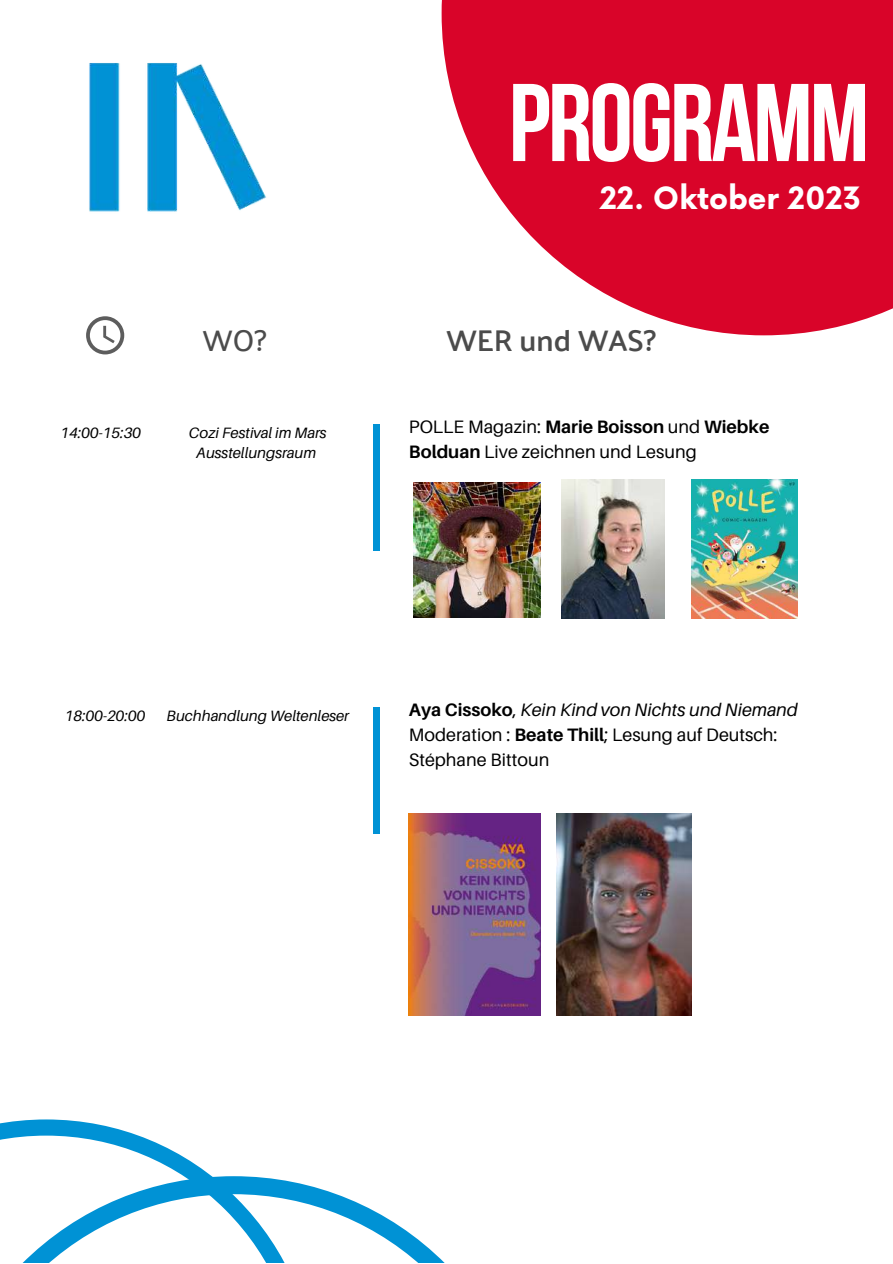
<style>
.page{position:relative;width:893px;height:1264px;background:#fff}
.page>*{position:absolute;margin:0;border:0;box-sizing:border-box;transform-origin:0 0}
.t1{font:700 110.1px "Bebas Neue";letter-spacing:-.025em;color:#fff}
.t2{font:700 30px "Now";color:#fff}
.t3{font:600 30px "Palanquin";color:#4b4b4b}
.t4{font:500 30px "Palanquin";color:#4b4b4b}
.t5{font:18px/24.8px "Aileron";color:#000}
.t6{font:italic 15px/20.2px "Aileron";color:#000;text-align:center}
.s1{font-weight:700}
.s2{font-style:italic}
</style>
<div class="page">
<svg style="left:0;top:1119px;width:212px;height:57px"></svg>
<svg style="left:441px;top:0;width:451px;height:335px;fill:#d90429"></svg>
<svg style="left:86px;top:316px;width:38px;height:38px"></svg>
<img style="left:89px;top:63px;width:178px;height:149px">
<div style="left:372px;top:424px;width:7px;height:126px;background:#0092d5"></div>
<svg style="left:23px;top:1176px;width:421px;height:86px"></svg>
<img style="left:691px;top:479px;width:106px;height:139px">
<img style="left:413px;top:483px;width:127px;height:134px">
<img style="left:561px;top:479px;width:104px;height:139px">
<div style="left:372px;top:707px;width:7px;height:126px;background:#0092d5"></div>
<img style="left:409px;top:813px;width:131px;height:202px">
<img style="left:556px;top:813px;width:135px;height:202px">
<h1 class="t1" style="left:508px;top:78px;width:362px">PROGRAMM</h1>
<h2 class="t2" style="left:599px;top:182px;width:263px">22. Oktober 2023</h2>
<h2 class="t4" style="left:203px;top:323px;width:65px">WO?</h2>
<h2 class="t3" style="left:446px;top:323px;width:211px">WER und WAS?</h2>
<p class="t6" style="left:61px;top:422px;width:82px">14:00-15:30</p>
<p class="t5" style="left:409px;top:414px;width:362px">POLLE Magazin: <span class="s1">Marie Boisson</span> und <span class="s1">Wiebke<br>Bolduan</span> Live zeichnen und Lesung</p>
<p class="t6" style="left:189px;top:422px;width:139px">Cozi Festival im Mars<br>Ausstellungsraum</p>
<p class="t6" style="left:65px;top:705px;width:82px">18:00-20:00</p>
<p class="t6" style="left:166px;top:705px;width:184px">Buchhandlung Weltenleser</p>
<p class="t5" style="left:409px;top:697px;width:390px"><span class="s1">Aya Cissoko</span>, <span class="s2">Kein Kind von Nichts und Niemand<br></span>Moderation : <span class="s1">Beate Thill</span>; Lesung auf Deutsch:<br>Stéphane Bittoun</p>
</div>
